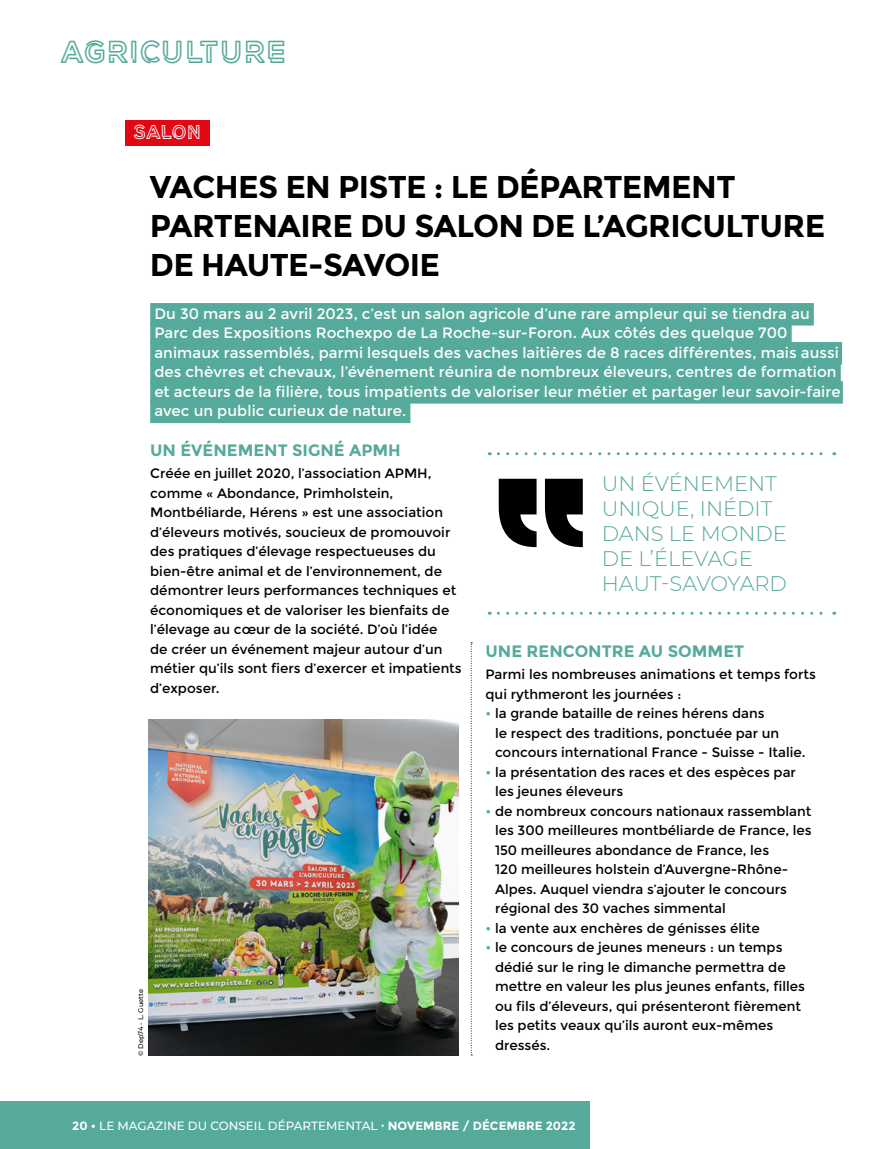
<style>
.page{position:relative;width:893px;height:1149px;background:#fff}
.page>*{position:absolute;margin:0;border:0;box-sizing:border-box;transform-origin:0 0}
.t1{font:700 31.5px/39px "Montserrat";letter-spacing:-.02em;color:#000}
.t2{font:26.4px "Exthing";letter-spacing:.045em;color:#56aa9b}
.t3{font:300 21px/25.2px "Montserrat";color:#56aa9b}
.t4{font:700 16.5px "Montserrat";color:#56aa9b}
.t5{font:16.5px "Exthing";letter-spacing:.035em;color:#fff}
.t6{font:15px/19.5px "Montserrat";letter-spacing:.005em;color:#fff}
.t7{font:13.5px/19.5px "Montserrat";color:#000}
.t8{font:500 11.85px "Montserrat";color:#fff}
.t9{font:500 6.75px "Montserrat";color:#000}
.s1{color:#56aa9b}
.s2{font-weight:700}
</style>
<div class="page">
<div style="left:125px;top:120px;width:84px;height:26px;background:#e30613"></div>
<div style="left:150px;top:303px;width:664px;height:22px;background:#56aa9b"></div>
<div style="left:150px;top:322px;width:642px;height:23px;background:#56aa9b"></div>
<div style="left:150px;top:342px;width:692px;height:22px;background:#56aa9b"></div>
<div style="left:150px;top:361px;width:691px;height:23px;background:#56aa9b"></div>
<div style="left:150px;top:381px;width:693px;height:22px;background:#56aa9b"></div>
<div style="left:150px;top:400px;width:260px;height:23px;background:#56aa9b"></div>
<svg style="left:498px;top:611px;width:337px;height:3px"></svg>
<svg style="left:498px;top:452px;width:337px;height:3px"></svg>
<svg style="left:471px;top:642px;width:1px;height:413px"></svg>
<img style="left:149px;top:719px;width:309px;height:335px">
<svg style="left:499px;top:478px;width:84px;height:69px"></svg>
<div style="left:0;top:1101px;width:590px;height:47px;background:#56aa9b"></div>
<h2 class="t2" style="left:62px;top:37px;width:226px">AGRICULTURE</h2>
<p class="t5" style="left:134px;top:123px;width:69px">SALON</p>
<h1 class="t1" style="left:150px;top:167px;width:677px">VACHES EN PISTE : LE DÉPARTEMENT<br>PARTENAIRE DU SALON DE L’AGRICULTURE<br>DE HAUTE-SAVOIE</h1>
<p class="t6" style="left:154px;top:304px;width:688px">Du 30 mars au 2 avril 2023, c’est un salon agricole d’une rare ampleur qui se tiendra au Parc des Expositions Rochexpo de La Roche-sur-Foron. Aux côtés des quelque 700 animaux rassemblés, parmi lesquels des vaches laitières de 8 races différentes, mais aussi des chèvres et chevaux, l’événement réunira de nombreux éleveurs, centres de formation et acteurs de la filière, tous impatients de valoriser leur métier et partager leur savoir-faire avec un public curieux de nature.</p>
<p class="t4" style="left:150px;top:440px;width:252px">UN ÉVÉNEMENT SIGNÉ APMH</p>
<p class="t7" style="left:150px;top:463px;width:313px">Créée en juillet 2020, l’association APMH, comme « Abondance, Primholstein, Montbéliarde, Hérens » est une association d’éleveurs motivés, soucieux de promouvoir des pratiques d’élevage respectueuses du bien-être animal et de l’environnement, de démontrer leurs performances techniques et économiques et de valoriser les bienfaits de l’élevage au cœur de la société. D’où l’idée<br>de créer un événement majeur autour d’un métier qu’ils sont fiers d’exercer et impatients d’exposer.</p>
<p class="t9" style="left:136px;top:1055px;width:68px;rotate:-90deg">© Dep74 - L. Guette</p>
<h3 class="t3" style="left:602px;top:469px;width:187px">UN ÉVÉNEMENT<br>UNIQUE, INÉDIT<br>DANS LE MONDE<br>DE L’ÉLEVAGE<br>HAUT-SAVOYARD</h3>
<p class="t4" style="left:486px;top:641px;width:260px">UNE RENCONTRE AU SOMMET</p>
<p class="t7" style="left:486px;top:664px;width:332px">Parmi les nombreuses animations et temps forts qui rythmeront les journées :</p>
<p class="t7" style="left:495px;top:703px;width:312px;text-indent:-9px"><span class="s1">•</span> la grande bataille de reines hérens dans<br>le respect des traditions, ponctuée par un concours international France - Suisse - Italie.</p>
<p class="t7" style="left:495px;top:762px;width:302px;text-indent:-9px"><span class="s1">•</span> la présentation des races et des espèces par les jeunes éleveurs</p>
<p class="t7" style="left:495px;top:801px;width:318px;text-indent:-9px"><span class="s1">•</span> de nombreux concours nationaux rassemblant les 300 meilleures montbéliarde de France, les 150 meilleures abondance de France, les<br>120 meilleures holstein d’Auvergne-Rhône-Alpes. Auquel viendra s’ajouter le concours régional des 30 vaches simmental</p>
<p class="t7" style="left:486px;top:918px;width:276px"><span class="s1">•</span> la vente aux enchères de génisses élite</p>
<p class="t7" style="left:495px;top:937px;width:311px;text-indent:-9px"><span class="s1">•</span> le concours de jeunes meneurs : un temps dédié sur le ring le dimanche permettra de mettre en valeur les plus jeunes enfants, filles ou fils d’éleveurs, qui présenteront fièrement les petits veaux qu’ils auront eux-mêmes dressés.</p>
<p class="t8" style="left:72px;top:1116px;width:505px"><span class="s2">20 •</span> LE MAGAZINE DU CONSEIL DÉPARTEMENTAL • <span class="s2">NOVEMBRE / DÉCEMBRE 2022</span></p>
</div>
